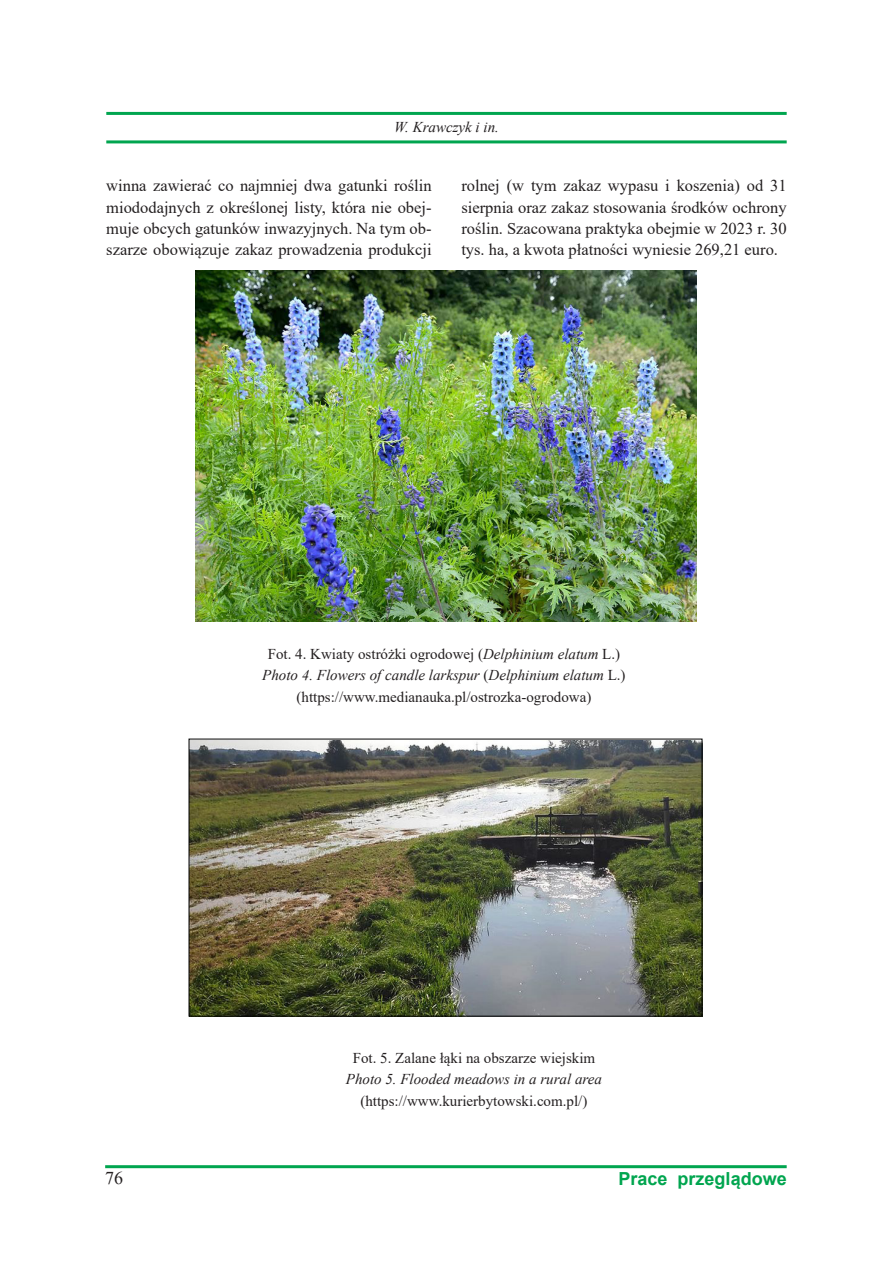
<style>
.page{position:relative;width:893px;height:1263px;background:#fff}
.page>*{position:absolute;margin:0;border:0;box-sizing:border-box;transform-origin:0 0}
.t1{font:700 18px "Arial";color:#00a54f}
.t2{font:18px "Times New Roman";color:#231f20}
.t3{font:16.5px/21.3px "Times New Roman";color:#231f20;text-align:justify}
.t4{font:15px "Times New Roman";color:#231f20}
.t5{font:italic 15px "Times New Roman";color:#231f20}
.s1{font-style:italic}
.s2{font-style:normal}
</style>
<div class="page">
<hr style="left:106px;top:112px;width:681px;height:3px;background:#00a54f">
<hr style="left:106px;top:140px;width:681px;height:3px;background:#00a54f">
<hr style="left:105px;top:1165px;width:682px;height:3px;background:#00a54f">
<img style="left:191px;top:741px;width:509px;height:273px">
<div style="left:189px;top:739px;width:513px;height:277px;border:1px solid #000101"></div>
<img style="left:196px;top:270px;width:500px;height:351px">
<p class="t5" style="left:394px;top:117px;width:106px">W. Krawczyk i in.</p>
<p class="t3" style="left:106px;top:175px;width:327px">winna zawierać co najmniej dwa gatunki roślin miododajnych z określonej listy, która nie obej&shy;muje obcych gatunków inwazyjnych. Na tym ob&shy;szarze obowiązuje zakaz prowadzenia produkcji</p>
<p class="t3" style="left:461px;top:175px;width:327px">rolnej (w tym zakaz wypasu i koszenia) od 31 sierpnia oraz zakaz stosowania środków ochrony roślin. Szacowana praktyka obejmie w 2023 r. 30 tys. ha, a kwota płatności wyniesie 269,21 euro.</p>
<p class="t4" style="left:268px;top:643px;width:354px">Fot. 4. Kwiaty ostróżki ogrodowej (<span class="s1">Delphinium elatum</span> L.)</p>
<p class="t5" style="left:262px;top:665px;width:365px">Photo 4. Flowers of candle larkspur <span class="s2">(</span>Delphinium elatum <span class="s2">L.)</span></p>
<p class="t4" style="left:297px;top:686px;width:296px">(https://www.medianauka.pl/ostrozka-ogrodowa)</p>
<p class="t4" style="left:353px;top:1047px;width:244px">Fot. 5. Zalane łąki na obszarze wiejskim</p>
<p class="t5" style="left:346px;top:1069px;width:258px">Photo 5. Flooded meadows in a rural area</p>
<p class="t4" style="left:360px;top:1090px;width:228px">(https://www.kurierbytowski.com.pl/)</p>
<p class="t2" style="left:105px;top:1165px;width:19px">76</p>
<p class="t1" style="left:619px;top:1166px;width:170px">Prace przeglądowe</p>
</div>
